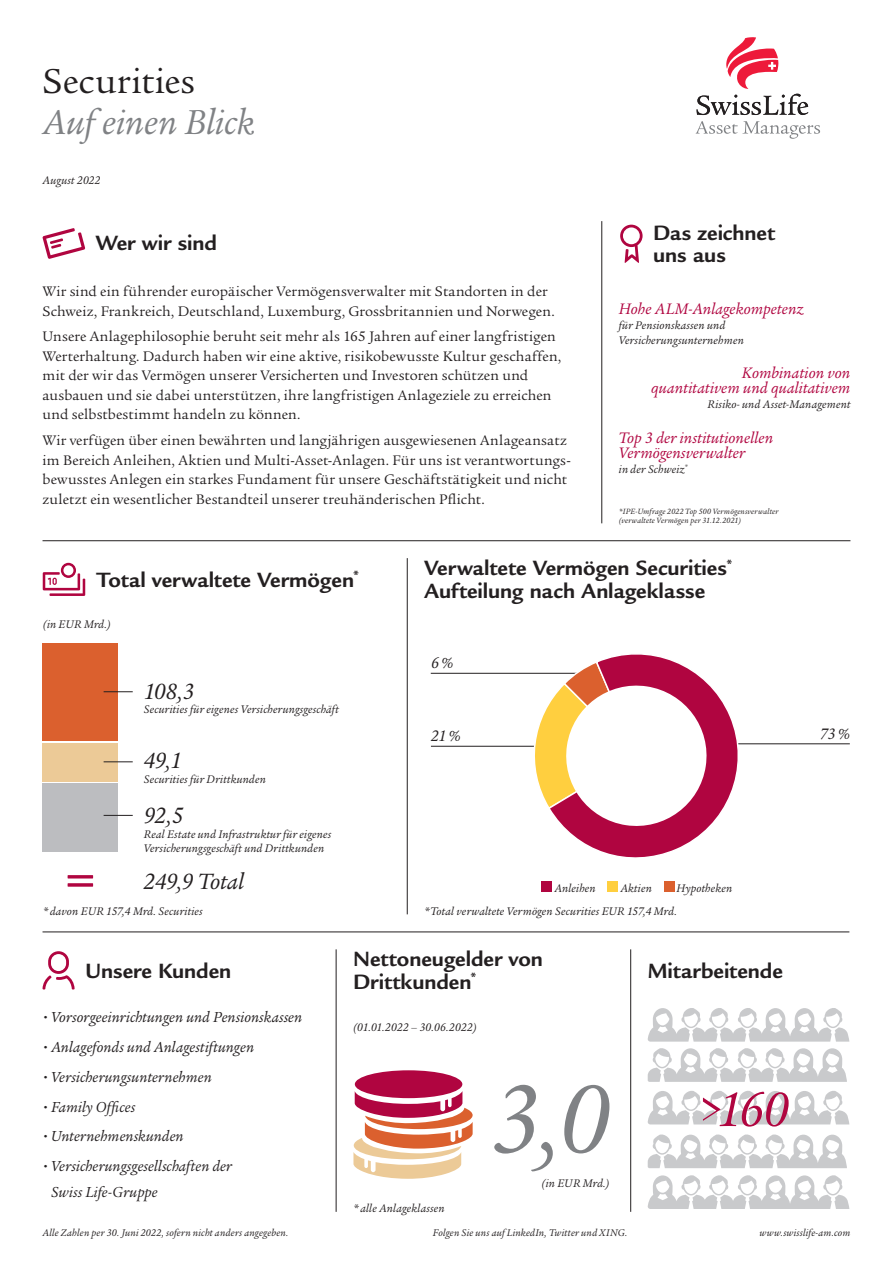
<style>
.page{position:relative;width:893px;height:1263px;background:#fff}
.page>*{position:absolute;margin:0;border:0;box-sizing:border-box;transform-origin:0 0}
.t1{font:italic 105px "Legacy Serif Std";color:#808285}
.t2{font:italic 52.5px "Legacy Serif Std";color:#b00540}
.t3{font:italic 37.5px "Legacy Serif Std";letter-spacing:-.005em;color:#808285}
.t4{font:37.5px "Legacy Serif Std";color:#231f20}
.t5{font:italic 24px "Legacy Serif Std";letter-spacing:-.015em;color:#231f20}
.t6{font:700 22.5px/22.5px "Legacy Sans Std";color:#231f20}
.t7{font:italic 16.5px/15px "Legacy Serif Std";letter-spacing:.005em;color:#b00540;text-align:right}
.t8{font:italic 16.5px "Legacy Serif Std";color:#231f20}
.t9{font:italic 15.75px/25.5px "Legacy Serif Std";letter-spacing:.005em;color:#231f20}
.t10{font:15px/19.5px "Legacy Serif Std";letter-spacing:.01em;color:#231f20}
.t11{font:italic 12px/15px "Legacy Serif Std";letter-spacing:.015em;color:#231f20}
.t12{font:italic 10.5px "Legacy Serif Std";letter-spacing:.015em;color:#231f20}
.t13{font:italic 8.25px/9.8px "Legacy Serif Std";letter-spacing:.02em;color:#231f20}
.s1{font-size:24px}
</style>
<div class="page">
<hr style="left:431px;top:746px;width:121px;height:1px;background:#231f20">
<hr style="left:431px;top:673px;width:152px;height:1px;background:#231f20">
<hr style="left:731px;top:743px;width:119px;height:1px;background:#231f20">
<svg style="left:568px;top:654px;width:186px;height:204px"></svg>
<svg style="left:695px;top:37px;width:126px;height:102px"></svg>
<hr style="left:43px;top:540px;width:807px;height:1px;background:#231f20">
<hr style="left:43px;top:931px;width:806px;height:1px;background:#231f20">
<svg style="left:42px;top:228px;width:43px;height:31px"></svg>
<hr style="left:601px;top:221px;width:1px;height:302px;background:#231f20">
<hr style="left:407px;top:558px;width:1px;height:356px;background:#231f20">
<hr style="left:336px;top:949px;width:1px;height:263px;background:#231f20">
<hr style="left:630px;top:949px;width:1px;height:263px;background:#231f20">
<svg style="left:525px;top:660px;width:186px;height:171px"></svg>
<svg style="left:620px;top:225px;width:23px;height:38px"></svg>
<div style="left:43px;top:743px;width:75px;height:39px;background:#ecca97"></div>
<div style="left:43px;top:643px;width:75px;height:98px;background:#db602e"></div>
<div style="left:43px;top:783px;width:75px;height:69px;background:#bcbdc0"></div>
<svg style="left:104px;top:691px;width:29px;height:1px"></svg>
<svg style="left:43px;top:563px;width:42px;height:33px"></svg>
<hr style="left:68px;top:875px;width:25px;height:3px;background:#b00540">
<svg style="left:68px;top:883px;width:25px;height:4px"></svg>
<svg style="left:104px;top:815px;width:29px;height:1px"></svg>
<svg style="left:104px;top:761px;width:29px;height:1px"></svg>
<div style="left:355px;top:1070px;width:107px;height:28px;background:#b00540;border-radius:50%"></div>
<svg style="left:353px;top:1091px;width:120px;height:88px"></svg>
<svg style="left:647px;top:1091px;width:202px;height:33px"></svg>
<svg style="left:647px;top:1008px;width:202px;height:74px"></svg>
<svg style="left:647px;top:1134px;width:202px;height:75px"></svg>
<svg style="left:42px;top:951px;width:33px;height:38px"></svg>
<div style="left:542px;top:881px;width:10px;height:11px;background:#b00540"></div>
<div style="left:608px;top:881px;width:10px;height:11px;background:#ffcf3f"></div>
<div style="left:664px;top:881px;width:10px;height:11px;background:#db602e"></div>
<p class="t4" style="left:43px;top:60px;width:154px">Securities</p>
<p class="t3" style="left:43px;top:101px;width:214px">Auf einen Blick</p>
<p class="t11" style="left:43px;top:173px;width:60px">August 2022</p>
<p class="t6" style="left:96px;top:231px;width:123px">Wer wir sind</p>
<p class="t10" style="left:43px;top:282px;width:514px">Wir sind ein führender europäischer Vermögensverwalter mit Standorten in der<br>Schweiz, Frankreich, Deutschland, Luxemburg, Grossbritannien und Norwegen.</p>
<p class="t10" style="left:43px;top:327px;width:520px">Unsere Anlagephilosophie beruht seit mehr als 165 Jahren auf einer langfristigen Werterhaltung. Dadurch haben wir eine aktive, risikobewusste Kultur geschaffen, mit der wir das Vermögen unserer Versicherten und Investoren schützen und ausbauen und sie dabei unterstützen, ihre langfristigen Anlageziele zu erreichen und selbstbestimmt handeln zu können.</p>
<p class="t10" style="left:43px;top:431px;width:530px">Wir verfügen über einen bewährten und langjährigen ausgewiesenen Anlageansatz im Bereich Anleihen, Aktien und Multi-Asset-Anlagen. Für uns ist verantwortungs&shy;bewusstes Anlegen ein starkes Fundament für unsere Geschäftstätigkeit und nicht zuletzt ein wesentlicher Bestandteil unserer treuhänderischen Pflicht.</p>
<p class="t6" style="left:653px;top:221px;width:123px">Das zeichnet uns aus</p>
<p class="t7" style="left:619px;top:301px;width:186px">Hohe ALM-Anlagekompetenz</p>
<p class="t11" style="left:619px;top:318px;width:127px">für Pensionskassen und<br>Versicherungsunternehmen</p>
<p class="t7" style="left:651px;top:366px;width:201px">Kombination von quantitativem und qualitativem</p>
<p class="t11" style="left:708px;top:397px;width:144px">Risiko- und Asset-Management</p>
<p class="t7" style="left:619px;top:430px;width:156px;text-align:left">Top 3 der institutionellen<br>Vermögensverwalter</p>
<p class="t11" style="left:619px;top:462px;width:70px">in der Schweiz<sup>*</sup></p>
<p class="t13" style="left:619px;top:506px;width:161px">*IPE-Umfrage 2022 Top 500 Vermögensverwalter (verwaltete Vermögen per 31.12.2021)</p>
<p class="t6" style="left:97px;top:568px;width:264px">Total verwaltete Vermögen<sup>*</sup></p>
<p class="t11" style="left:43px;top:616px;width:70px">(in EUR Mrd.)</p>
<p class="t5" style="left:144px;top:677px;width:52px">108,3</p>
<p class="t11" style="left:144px;top:702px;width:197px">Securities für eigenes Versicherungsgeschäft</p>
<p class="t5" style="left:144px;top:747px;width:40px">49,1</p>
<p class="t11" style="left:144px;top:771px;width:124px">Securities für Drittkunden</p>
<p class="t5" style="left:144px;top:802px;width:41px">92,5</p>
<p class="t11" style="left:144px;top:827px;width:189px;line-height:14.4px">Real Estate und Infrastruktur für eigenes<br>Versicherungsgeschäft und Drittkunden</p>
<p class="t5" style="left:144px;top:867px;width:102px">249,9 Total</p>
<p class="t6" style="left:424px;top:557px;width:310px">Verwaltete Vermögen Securities<sup>*</sup></p>
<p class="t6" style="left:424px;top:579px;width:282px">Aufteilung nach Anlageklasse</p>
<p class="t8" style="left:431px;top:654px;width:24px">6%</p>
<p class="t8" style="left:431px;top:727px;width:31px">21%</p>
<p class="t8" style="left:820px;top:725px;width:31px">73%</p>
<p class="t11" style="left:554px;top:881px;width:43px">Anleihen</p>
<p class="t11" style="left:620px;top:881px;width:33px">Aktien</p>
<p class="t11" style="left:676px;top:881px;width:57px">Hypotheken</p>
<p class="t11" style="left:43px;top:903px;width:161px">* davon EUR 157,4 Mrd. Securities</p>
<p class="t11" style="left:424px;top:903px;width:254px">*Total verwaltete Vermögen Securities EUR 157,4 Mrd.</p>
<p class="t6" style="left:85px;top:959px;width:148px">Unsere Kunden</p>
<p class="t9" style="left:43px;top:1005px;width:261px"><span class="s1">•</span> Vorsorgeeinrichtungen und Pensionskassen</p>
<p class="t9" style="left:43px;top:1034px;width:213px"><span class="s1">•</span> Anlagefonds und Anlagestiftungen</p>
<p class="t9" style="left:43px;top:1064px;width:171px"><span class="s1">•</span> Versicherungsunternehmen</p>
<p class="t9" style="left:43px;top:1094px;width:94px"><span class="s1">•</span> Family Offices</p>
<p class="t9" style="left:43px;top:1124px;width:143px"><span class="s1">•</span> Unternehmenskunden</p>
<p class="t9" style="left:51px;top:1153px;width:183px;text-indent:-8px"><span class="s1">•</span> Versicherungsgesellschaften der<br>Swiss Life-Gruppe</p>
<p class="t6" style="left:353px;top:948px;width:191px">Nettoneugelder von</p>
<p class="t6" style="left:353px;top:971px;width:126px">Drittkunden<sup>*</sup></p>
<p class="t11" style="left:353px;top:1020px;width:125px">(01.01.2022 – 30.06.2022)</p>
<p class="t11" style="left:353px;top:1201px;width:93px">*alle Anlageklassen</p>
<p class="t1" style="left:491px;top:1060px;width:120px">3,0</p>
<p class="t11" style="left:541px;top:1176px;width:70px">(in EUR Mrd.)</p>
<p class="t12" style="left:43px;top:1227px;width:248px">Alle Zahlen per 30. Juni 2022, sofern nicht anders angegeben.</p>
<p class="t12" style="left:433px;top:1227px;width:196px">Folgen Sie uns auf LinkedIn, Twitter und XING.</p>
<p class="t6" style="left:648px;top:959px;width:137px">Mitarbeitende</p>
<p class="t2" style="left:697px;top:1080px;width:93px">&gt;160</p>
<p class="t12" style="left:760px;top:1227px;width:92px">www.swisslife-am.com</p>
</div>
